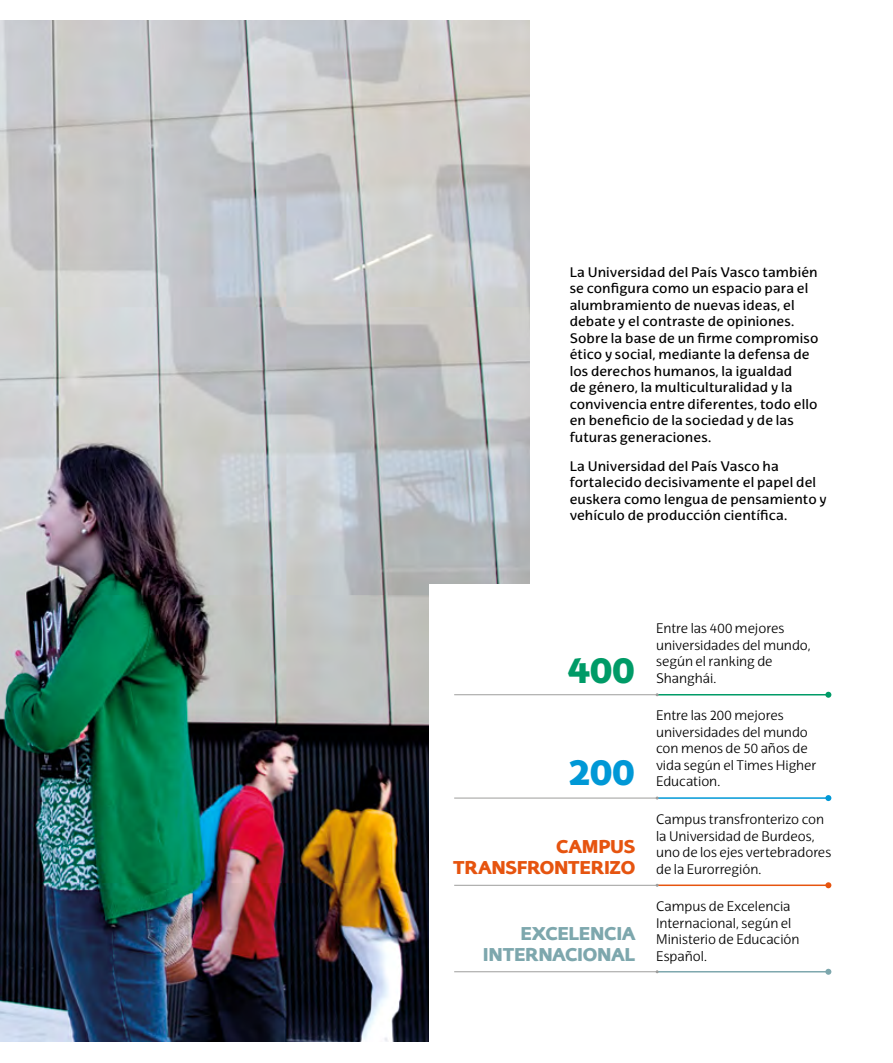
<style>
.page{position:relative;width:893px;height:1063px;background:#fff}
.page>*{position:absolute;margin:0;border:0;box-sizing:border-box;transform-origin:0 0}
.t1{font:900 36px "EHU Sans";color:#009b67}
.t2{font:900 36px "EHU Sans";color:#0098d6}
.t3{font:900 18px/21px "EHU Sans";letter-spacing:-.015em;color:#7da7ad;text-align:right}
.t4{font:900 18px/21px "EHU Sans";letter-spacing:-.015em;color:#e6540f;text-align:right}
.t5{font:13.5px/16.5px "EHU Sans";letter-spacing:.01em;color:#000}
.t6{font:300 13.5px/16.5px "EHU Sans";color:#000}
</style>
<div class="page">
<img style="left:0;top:21px;width:529px;height:1021px">
<div style="left:429px;top:585px;width:464px;height:478px;background:#fff"></div>
<hr style="left:657px;top:694px;width:171px;height:1px;background:#009b67">
<svg style="left:825px;top:692px;width:6px;height:6px"></svg>
<hr style="left:454px;top:694px;width:203px;height:1px;background:#9d9d9c">
<hr style="left:657px;top:797px;width:171px;height:2px;background:#0098d6">
<svg style="left:825px;top:795px;width:6px;height:6px"></svg>
<hr style="left:454px;top:798px;width:203px;height:1px;background:#9d9d9c">
<hr style="left:657px;top:885px;width:171px;height:1px;background:#e6540f">
<svg style="left:825px;top:882px;width:6px;height:6px"></svg>
<hr style="left:454px;top:885px;width:203px;height:1px;background:#9d9d9c">
<hr style="left:657px;top:971px;width:171px;height:2px;background:#7da7ad">
<svg style="left:825px;top:969px;width:6px;height:6px"></svg>
<hr style="left:454px;top:971px;width:203px;height:1px;background:#9d9d9c">
<p class="t5" style="left:570px;top:263px;width:250px">La Universidad del País Vasco también se configura como un espacio para el alumbramiento de nuevas ideas, el debate y el contraste de opiniones.<br>Sobre la base de un firme compromiso ético y social, mediante la defensa de los derechos humanos, la igualdad<br>de género, la multiculturalidad y la convivencia entre diferentes, todo ello en beneficio de la sociedad y de las futuras generaciones.</p>
<p class="t5" style="left:570px;top:458px;width:258px">La Universidad del País Vasco ha fortalecido decisivamente el papel del euskera como lengua de pensamiento y vehículo de producción científica.</p>
<h1 class="t1" style="left:567px;top:646px;width:70px">400</h1>
<h1 class="t2" style="left:568px;top:748px;width:69px">200</h1>
<h2 class="t4" style="left:453px;top:835px;width:184px">CAMPUS<br>TRANSFRONTERIZO</h2>
<h2 class="t3" style="left:483px;top:922px;width:154px">EXCELENCIA<br>INTERNACIONAL</h2>
<p class="t6" style="left:656px;top:620px;width:156px">Entre las 400 mejores universidades del mundo, según el ranking de<br>Shanghái.</p>
<p class="t6" style="left:656px;top:707px;width:162px">Entre las 200 mejores universidades del mundo con menos de 50 años de vida según el Times Higher<br>Education.</p>
<p class="t6" style="left:656px;top:811px;width:177px">Campus transfronterizo con la Universidad de Burdeos, uno de los ejes vertebradores de la Eurorregión.</p>
<p class="t6" style="left:656px;top:898px;width:145px">Campus de Excelencia<br>Internacional, según el<br>Ministerio de Educación<br>Español.</p>
</div>
